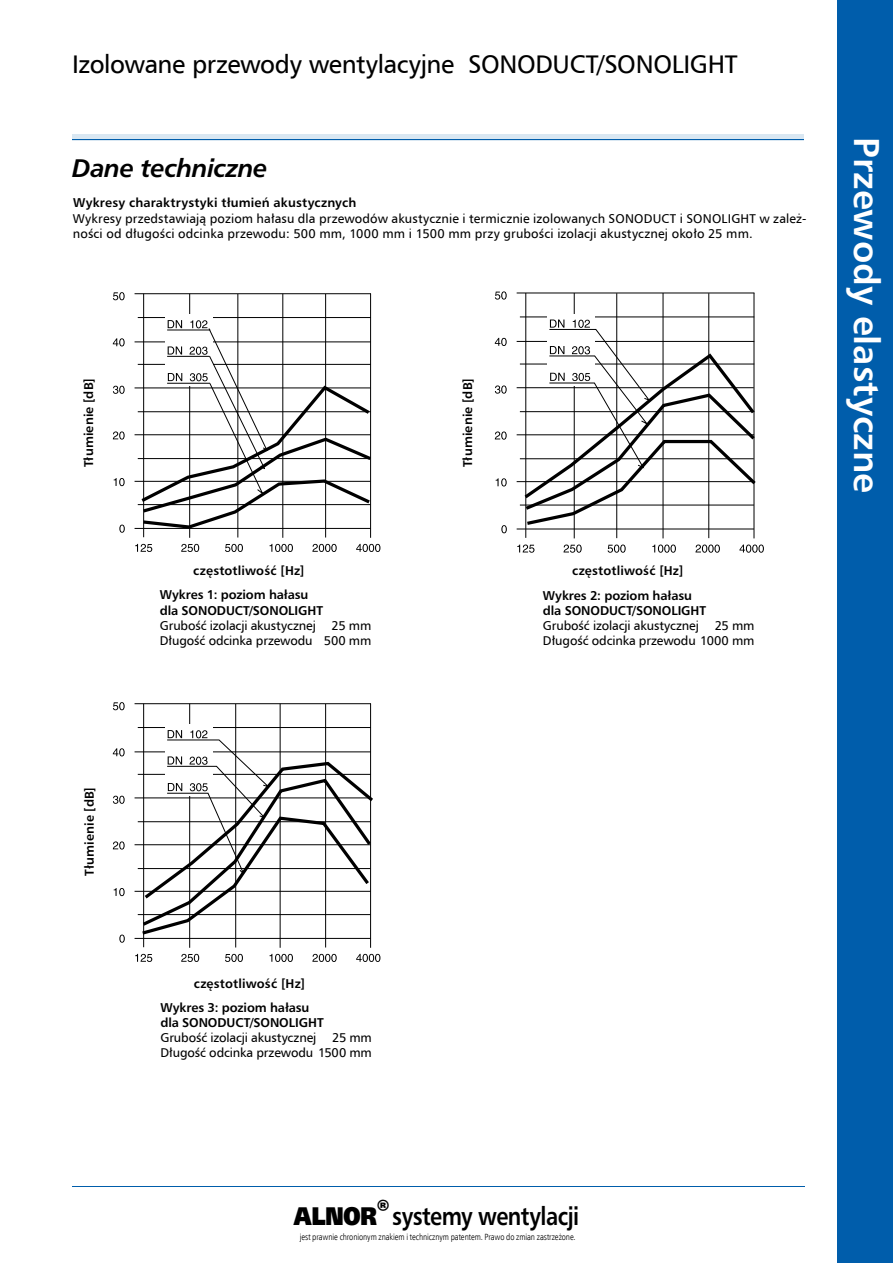
<style>
.page{position:relative;width:893px;height:1263px;background:#fff}
.page>*{position:absolute;margin:0;border:0;box-sizing:border-box;transform-origin:0 0}
.t1{font:700 36px "Humanist 777 TL";color:#fff}
.t2{font:25.5px "Humnst 777 EU Normal";letter-spacing:-.015em;color:#000}
.t3{font:700 25.5px "Humanist 777 TL";letter-spacing:-.025em;color:#000;scale:.85 1}
.t4{font:italic 700 25.5px "Humanist 777 TL";letter-spacing:-.02em;color:#000}
.t5{font:12.75px/15.3px "Humnst 777 EU Normal";letter-spacing:.005em;color:#000}
.t6{font:700 12.75px/15.3px "Humanist 777 TL";letter-spacing:.01em;color:#000}
.t7{font:9px "Humnst 777 Lt Cn EU Normal";letter-spacing:-.01em;color:#000}
.s1{font-weight:900}
</style>
<div class="page">
<hr style="left:72px;top:1187px;width:733px;height:1px;background:#005dab">
<div style="left:838px;top:0;width:55px;height:1263px;background:#005dab"></div>
<div style="left:72px;top:134px;width:732px;height:6px;background:#d9e7f2"></div>
<hr style="left:72px;top:140px;width:732px;height:1px;background:#005dab">
<hr style="left:189px;top:294px;width:1px;height:244px;background:#000">
<hr style="left:135px;top:434px;width:236px;height:1px;background:#000">
<hr style="left:143px;top:294px;width:1px;height:243px;background:#000">
<svg style="left:113px;top:431px;width:12px;height:9px"></svg>
<hr style="left:135px;top:341px;width:236px;height:1px;background:#000">
<hr style="left:138px;top:317px;width:233px;height:1px;background:#000">
<hr style="left:135px;top:293px;width:236px;height:1px;background:#000">
<hr style="left:237px;top:294px;width:1px;height:243px;background:#000">
<hr style="left:282px;top:294px;width:1px;height:244px;background:#000">
<hr style="left:325px;top:294px;width:1px;height:243px;background:#000">
<hr style="left:370px;top:294px;width:1px;height:244px;background:#000">
<div style="left:165px;top:315px;width:47px;height:71px;background:#fff"></div>
<hr style="left:135px;top:387px;width:235px;height:1px;background:#000">
<hr style="left:135px;top:481px;width:236px;height:1px;background:#000">
<hr style="left:135px;top:528px;width:236px;height:1px;background:#000">
<svg style="left:113px;top:292px;width:12px;height:8px"></svg>
<svg style="left:113px;top:338px;width:12px;height:8px"></svg>
<svg style="left:113px;top:386px;width:12px;height:8px"></svg>
<svg style="left:114px;top:478px;width:11px;height:8px"></svg>
<svg style="left:119px;top:525px;width:6px;height:8px"></svg>
<svg style="left:135px;top:544px;width:17px;height:8px"></svg>
<svg style="left:181px;top:544px;width:18px;height:8px"></svg>
<svg style="left:225px;top:544px;width:18px;height:8px"></svg>
<svg style="left:269px;top:544px;width:24px;height:8px"></svg>
<svg style="left:312px;top:544px;width:25px;height:8px"></svg>
<svg style="left:356px;top:544px;width:24px;height:8px"></svg>
<svg style="left:138px;top:320px;width:234px;height:210px"></svg>
<hr style="left:520px;top:364px;width:234px;height:1px;background:#000">
<hr style="left:574px;top:293px;width:1px;height:245px;background:#000">
<hr style="left:517px;top:434px;width:237px;height:1px;background:#000">
<hr style="left:520px;top:458px;width:234px;height:1px;background:#000">
<hr style="left:520px;top:411px;width:234px;height:1px;background:#000">
<hr style="left:525px;top:293px;width:1px;height:245px;background:#000">
<svg style="left:495px;top:431px;width:12px;height:9px"></svg>
<hr style="left:517px;top:341px;width:237px;height:1px;background:#000">
<hr style="left:520px;top:316px;width:234px;height:1px;background:#000">
<hr style="left:517px;top:293px;width:237px;height:1px;background:#000">
<hr style="left:616px;top:293px;width:1px;height:245px;background:#000">
<hr style="left:663px;top:293px;width:1px;height:245px;background:#000">
<hr style="left:708px;top:293px;width:1px;height:245px;background:#000">
<hr style="left:754px;top:293px;width:1px;height:245px;background:#000">
<div style="left:547px;top:314px;width:48px;height:72px;background:#fff"></div>
<hr style="left:517px;top:387px;width:237px;height:1px;background:#000">
<hr style="left:517px;top:481px;width:237px;height:1px;background:#000">
<hr style="left:517px;top:529px;width:237px;height:1px;background:#000">
<hr style="left:520px;top:505px;width:234px;height:1px;background:#000">
<svg style="left:495px;top:291px;width:12px;height:9px"></svg>
<svg style="left:495px;top:338px;width:12px;height:8px"></svg>
<svg style="left:495px;top:385px;width:12px;height:9px"></svg>
<svg style="left:496px;top:478px;width:11px;height:8px"></svg>
<svg style="left:501px;top:525px;width:6px;height:8px"></svg>
<svg style="left:517px;top:544px;width:17px;height:9px"></svg>
<svg style="left:563px;top:544px;width:19px;height:9px"></svg>
<svg style="left:608px;top:544px;width:18px;height:9px"></svg>
<svg style="left:652px;top:544px;width:24px;height:9px"></svg>
<svg style="left:695px;top:544px;width:25px;height:9px"></svg>
<svg style="left:739px;top:544px;width:25px;height:9px"></svg>
<svg style="left:521px;top:319px;width:235px;height:208px"></svg>
<hr style="left:138px;top:774px;width:233px;height:1px;background:#000">
<hr style="left:189px;top:704px;width:1px;height:244px;background:#000">
<hr style="left:135px;top:844px;width:236px;height:1px;background:#000">
<hr style="left:138px;top:868px;width:232px;height:1px;background:#000">
<hr style="left:138px;top:821px;width:233px;height:1px;background:#000">
<hr style="left:143px;top:704px;width:1px;height:243px;background:#000">
<svg style="left:113px;top:841px;width:12px;height:8px"></svg>
<hr style="left:135px;top:751px;width:236px;height:1px;background:#000">
<hr style="left:138px;top:727px;width:233px;height:1px;background:#000">
<hr style="left:135px;top:703px;width:236px;height:1px;background:#000">
<hr style="left:235px;top:704px;width:1px;height:243px;background:#000">
<hr style="left:280px;top:704px;width:1px;height:244px;background:#000">
<hr style="left:325px;top:704px;width:1px;height:243px;background:#000">
<hr style="left:370px;top:703px;width:1px;height:245px;background:#000">
<div style="left:165px;top:724px;width:47px;height:72px;background:#fff"></div>
<hr style="left:135px;top:797px;width:235px;height:1px;background:#000">
<hr style="left:135px;top:891px;width:236px;height:1px;background:#000">
<hr style="left:135px;top:938px;width:236px;height:1px;background:#000">
<hr style="left:138px;top:914px;width:232px;height:1px;background:#000">
<svg style="left:113px;top:702px;width:12px;height:8px"></svg>
<svg style="left:113px;top:748px;width:12px;height:8px"></svg>
<svg style="left:113px;top:796px;width:12px;height:8px"></svg>
<svg style="left:114px;top:888px;width:11px;height:8px"></svg>
<svg style="left:119px;top:934px;width:6px;height:9px"></svg>
<svg style="left:135px;top:954px;width:17px;height:8px"></svg>
<svg style="left:181px;top:954px;width:18px;height:8px"></svg>
<svg style="left:225px;top:954px;width:18px;height:8px"></svg>
<svg style="left:269px;top:954px;width:24px;height:8px"></svg>
<svg style="left:312px;top:954px;width:25px;height:8px"></svg>
<svg style="left:356px;top:954px;width:24px;height:8px"></svg>
<svg style="left:139px;top:730px;width:234px;height:207px"></svg>
<h2 class="t2" style="left:72px;top:48px;width:667px">Izolowane przewody wentylacyjne SONODUCT/SONOLIGHT</h2>
<h2 class="t4" style="left:72px;top:151px;width:197px">Dane techniczne</h2>
<p class="t6" style="left:73px;top:195px;width:285px">Wykresy charaktrystyki tłumień akustycznych</p>
<p class="t5" style="left:73px;top:211px;width:735px">Wykresy przedstawiają poziom hałasu dla przewodów akustycznie i termicznie izolowanych SONODUCT i SONOLIGHT w zależ&shy;ności od długości odcinka przewodu: 500 mm, 1000 mm i 1500 mm przy grubości izolacji akustycznej około 25 mm.</p>
<p class="t6" style="left:81px;top:467px;width:91px;rotate:-90deg">Tłumienie [dB]</p>
<p class="t6" style="left:193px;top:562px;width:113px">częstotliwość [Hz]</p>
<p class="t6" style="left:160px;top:587px;width:165px">Wykres 1: poziom hałasu dla SONODUCT/SONOLIGHT</p>
<p class="t5" style="left:160px;top:618px;width:213px">Grubość izolacji akustycznej 25 mm<br>Długość odcinka przewodu 500 mm</p>
<p class="t6" style="left:460px;top:467px;width:91px;rotate:-90deg">Tłumienie [dB]</p>
<p class="t6" style="left:572px;top:562px;width:113px">częstotliwość [Hz]</p>
<p class="t6" style="left:543px;top:587px;width:165px">Wykres 2: poziom hałasu dla SONODUCT/SONOLIGHT</p>
<p class="t5" style="left:543px;top:618px;width:213px">Grubość izolacji akustycznej 25 mm<br>Długość odcinka przewodu 1000 mm</p>
<h1 class="t1" style="left:890px;top:137px;width:357px;rotate:90deg">Przewody elastyczne</h1>
<p class="t6" style="left:81px;top:876px;width:91px;rotate:-90deg">Tłumienie [dB]</p>
<p class="t6" style="left:194px;top:975px;width:113px">częstotliwość [Hz]</p>
<p class="t6" style="left:160px;top:999px;width:165px">Wykres 3: poziom hałasu dla SONODUCT/SONOLIGHT</p>
<p class="t5" style="left:160px;top:1030px;width:213px">Grubość izolacji akustycznej 25 mm<br>Długość odcinka przewodu 1500 mm</p>
<h2 class="t3" style="left:294px;top:1200px;width:337px"><span class="s1">ALNOR</span><sup>®</sup> systemy wentylacji</h2>
<p class="t7" style="left:300px;top:1231px;width:278px">jest prawnie chronionym znakiem i technicznym patentem. Prawo do zmian zastrzeżone.</p>
</div>
